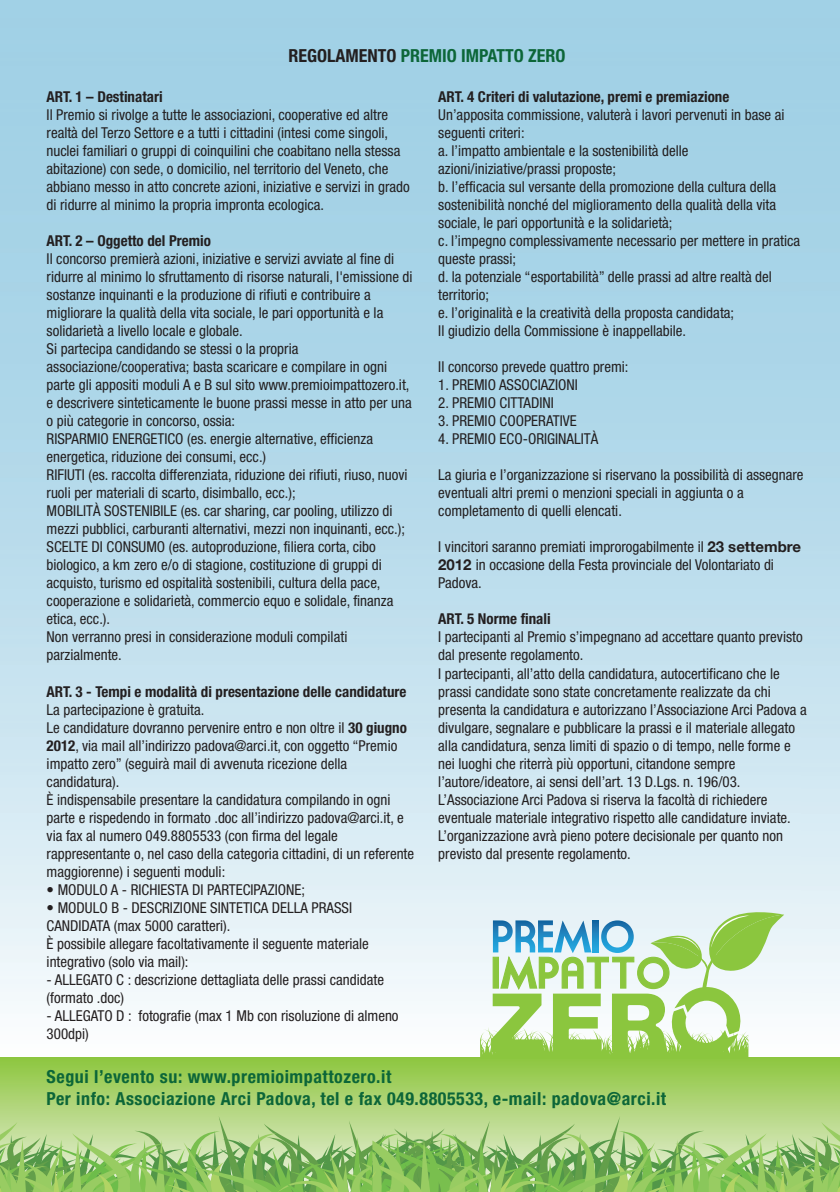
<style>
.page{position:relative;width:840px;height:1192px;background:#fff}
.page>*{position:absolute;margin:0;border:0;box-sizing:border-box;transform-origin:0 0}
.t1{font:700 condensed 18px/22px "Helvetica Neue";letter-spacing:.03em;color:#0c6638}
.t2{font:700 condensed 18px "Helvetica Neue";color:#0c6638}
.t3{font:condensed 15px/18px "Helvetica Neue";color:#231f20}
.t4{font:700 condensed 15px "Helvetica Neue";color:#231f20}
.s1{color:#231f20}
.s2{font-weight:700}
.s3{font-weight:700;font-stretch:normal}
</style>
<div class="page">
<svg style="left:0;top:1057px;width:840px;height:59px;background:#a2cf63"></svg>
<svg style="left:480px;top:907px;width:304px;height:152px"></svg>
<svg style="left:0;top:1116px;width:840px;height:76px;background:#9cc976"></svg>
<p class="t2" style="left:288px;top:45px;width:278px"><span class="s1">REGOLAMENTO</span> PREMIO IMPATTO ZERO</p>
<p class="t4" style="left:47px;top:88px;width:117px">ART. 1 – Destinatari</p>
<p class="t3" style="left:47px;top:106px;width:365px">Il Premio si rivolge a tutte le associazioni, cooperative ed altre realtà del Terzo Settore e a tutti i cittadini (intesi come singoli, nuclei familiari o gruppi di coinquilini che coabitano nella stessa abitazione) con sede, o domicilio, nel territorio del Veneto, che abbiano messo in atto concrete azioni, iniziative e servizi in grado di ridurre al minimo la propria impronta ecologica.</p>
<p class="t4" style="left:47px;top:232px;width:166px">ART. 2 – Oggetto del Premio</p>
<p class="t3" style="left:47px;top:250px;width:368px">Il concorso premierà azioni, iniziative e servizi avviate al fine di ridurre al minimo lo sfruttamento di risorse naturali, l'emissione di sostanze inquinanti e la produzione di rifiuti e contribuire a migliorare la qualità della vita sociale, le pari opportunità e la solidarietà a livello locale e globale.<br>Si partecipa candidando se stessi o la propria associazione/cooperativa; basta scaricare e compilare in ogni parte gli appositi moduli A e B sul sito www.premioimpattozero.it, e descrivere sinteticamente le buone prassi messe in atto per una o più categorie in concorso, ossia:<br>RISPARMIO ENERGETICO (es. energie alternative, efficienza energetica, riduzione dei consumi, ecc.)<br>RIFIUTI (es. raccolta differenziata, riduzione dei rifiuti, riuso, nuovi ruoli per materiali di scarto, disimballo, ecc.);<br>MOBILITÀ SOSTENIBILE (es. car sharing, car pooling, utilizzo di mezzi pubblici, carburanti alternativi, mezzi non inquinanti, ecc.); SCELTE DI CONSUMO (es. autoproduzione, filiera corta, cibo biologico, a km zero e/o di stagione, costituzione di gruppi di acquisto, turismo ed ospitalità sostenibili, cultura della pace, cooperazione e solidarietà, commercio equo e solidale, finanza etica, ecc.).<br>Non verranno presi in considerazione moduli compilati parzialmente.</p>
<p class="t4" style="left:47px;top:682px;width:361px">ART. 3 - Tempi e modalità di presentazione delle candidature</p>
<p class="t3" style="left:47px;top:700px;width:369px">La partecipazione è gratuita.<br>Le candidature dovranno pervenire entro e non oltre il <span class="s2">30 giugno 2012</span>, via mail all’indirizzo padova@arci.it, con oggetto “Premio impatto zero” (seguirà mail di avvenuta ricezione della candidatura).<br>È indispensabile presentare la candidatura compilando in ogni parte e rispedendo in formato .doc all’indirizzo padova@arci.it, e via fax al numero 049.8805533 (con firma del legale rappresentante o, nel caso della categoria cittadini, di un referente maggiorenne) i seguenti moduli:</p>
<p class="t3" style="left:47px;top:880px;width:260px">• MODULO A - RICHIESTA DI PARTECIPAZIONE;</p>
<p class="t3" style="left:47px;top:898px;width:324px">• MODULO B - DESCRIZIONE SINTETICA DELLA PRASSI CANDIDATA (max 5000 caratteri).<br>È possibile allegare facoltativamente il seguente materiale integrativo (solo via mail):</p>
<p class="t3" style="left:47px;top:970px;width:339px">- ALLEGATO C : descrizione dettagliata delle prassi candidate (formato .doc)</p>
<p class="t3" style="left:47px;top:1006px;width:353px">- ALLEGATO D : fotografie (max 1 Mb con risoluzione di almeno<br>300dpi)</p>
<p class="t4" style="left:438px;top:88px;width:293px">ART. 4 Criteri di valutazione, premi e premiazione</p>
<p class="t3" style="left:438px;top:106px;width:363px">Un’apposita commissione, valuterà i lavori pervenuti in base ai seguenti criteri:<br>a. l’impatto ambientale e la sostenibilità delle azioni/iniziative/prassi proposte;<br>b. l’efficacia sul versante della promozione della cultura della sostenibilità nonché del miglioramento della qualità della vita sociale, le pari opportunità e la solidarietà;<br>c. l’impegno complessivamente necessario per mettere in pratica queste prassi;<br>d. la potenziale “esportabilità” delle prassi ad altre realtà del territorio;<br>e. l’originalità e la creatività della proposta candidata;<br>Il giudizio della Commissione è inappellabile.</p>
<p class="t3" style="left:438px;top:358px;width:192px">Il concorso prevede quattro premi:</p>
<p class="t3" style="left:438px;top:376px;width:141px">1. PREMIO ASSOCIAZIONI</p>
<p class="t3" style="left:438px;top:394px;width:117px">2. PREMIO CITTADINI</p>
<p class="t3" style="left:438px;top:412px;width:140px">3. PREMIO COOPERATIVE</p>
<p class="t3" style="left:438px;top:430px;width:162px">4. PREMIO ECO-ORIGINALITÀ</p>
<p class="t3" style="left:438px;top:466px;width:367px">La giuria e l’organizzazione si riservano la possibilità di assegnare eventuali altri premi o menzioni speciali in aggiunta o a completamento di quelli elencati.</p>
<p class="t3" style="left:438px;top:538px;width:364px">I vincitori saranno premiati improrogabilmente il <span class="s3">23 settembre<br>2012</span> in occasione della Festa provinciale del Volontariato di<br>Padova.</p>
<p class="t4" style="left:438px;top:610px;width:114px">ART. 5 Norme finali</p>
<p class="t3" style="left:438px;top:628px;width:370px">I partecipanti al Premio s’impegnano ad accettare quanto previsto dal presente regolamento.<br>I partecipanti, all’atto della candidatura, autocertificano che le prassi candidate sono state concretamente realizzate da chi presenta la candidatura e autorizzano l’Associazione Arci Padova a divulgare, segnalare e pubblicare la prassi e il materiale allegato alla candidatura, senza limiti di spazio o di tempo, nelle forme e nei luoghi che riterrà più opportuni, citandone sempre l’autore/ideatore, ai sensi dell’art. 13 D.Lgs. n. 196/03.<br>L’Associazione Arci Padova si riserva la facoltà di richiedere eventuale materiale integrativo rispetto alle candidature inviate.<br>L’organizzazione avrà pieno potere decisionale per quanto non previsto dal presente regolamento.</p>
<p class="t1" style="left:47px;top:1065px;width:621px">Segui l’evento su: www.premioimpattozero.it<br>Per info: Associazione Arci Padova, tel e fax 049.8805533, e-mail: padova@arci.it</p>
</div>
